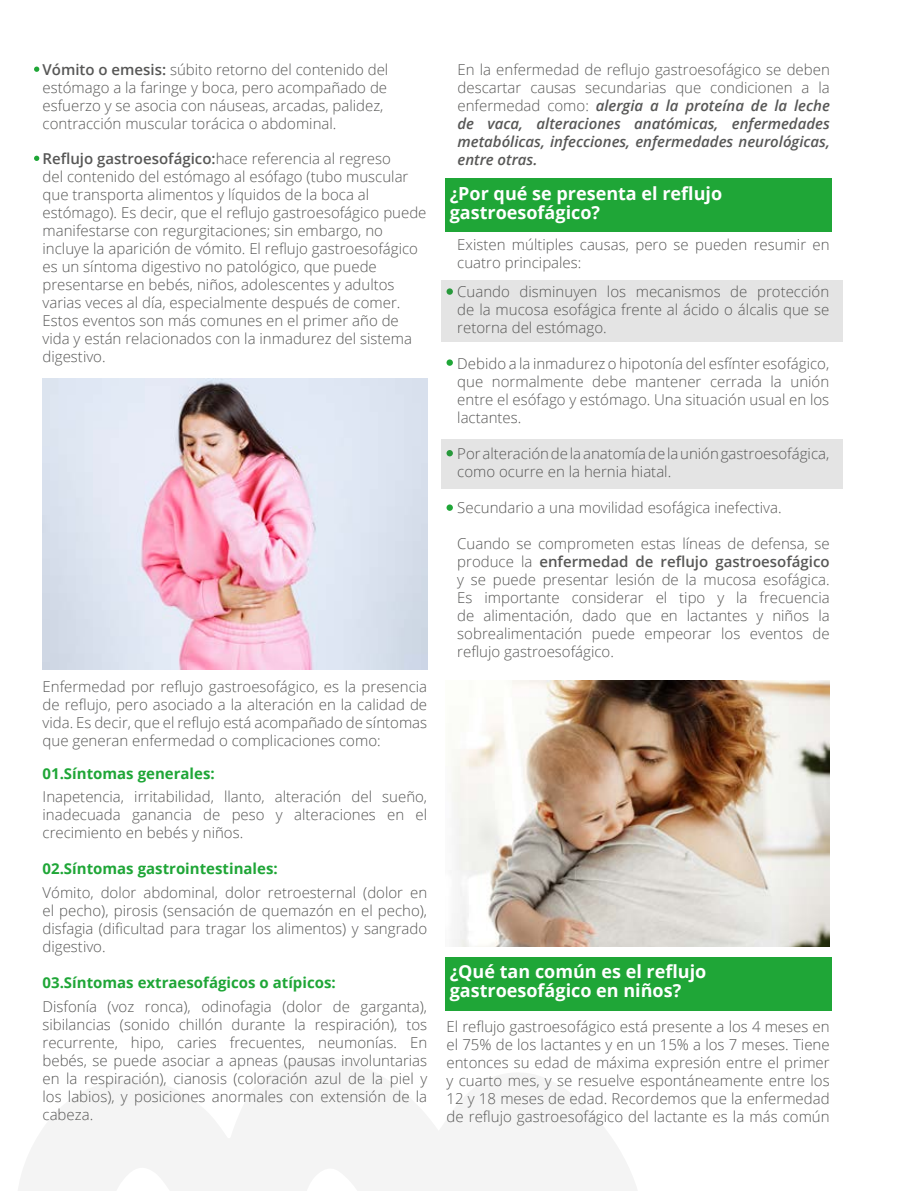
<style>
.page{position:relative;width:915px;height:1191px;background:#fff}
.page>*{position:absolute;margin:0;border:0;box-sizing:border-box;transform-origin:0 0}
.t1{font:700 18px/19.5px "Open Sans";color:#fff}
.t2{font:300 15px/18px "Open Sans";color:#575756;text-align:justify}
.t3{font:italic 600 15px/18px "Open Sans";color:#575756;text-align:justify}
.t4{font:700 15px "Open Sans";color:#1fa637}
.s1{font-weight:600}
.s2{font-weight:300;font-style:normal}
</style>
<div class="page">
<svg style="left:18px;top:1058px;width:619px;height:133px;fill:#f4f4f4"></svg>
<div style="left:445px;top:178px;width:386px;height:54px;background:#1fa637"></div>
<div style="left:445px;top:956px;width:386px;height:54px;background:#1fa637"></div>
<img style="left:43px;top:378px;width:384px;height:292px">
<img style="left:452px;top:680px;width:377px;height:266px">
<svg style="left:34px;top:67px;width:5px;height:5px"></svg>
<svg style="left:34px;top:156px;width:5px;height:5px"></svg>
<div style="left:446px;top:359px;width:7px;height:7px;background:#1fa637;border-radius:50%"></div>
<div style="left:446px;top:504px;width:7px;height:7px;background:#1fa637;border-radius:50%"></div>
<div style="left:441px;top:281px;width:401px;height:61px;background:#e4e4e4"></div>
<div style="left:441px;top:439px;width:401px;height:49px;background:#e4e4e4"></div>
<p class="t2" style="left:43px;top:60px;width:347px;text-align:left"><span class="s1">Vómito o emesis:</span> súbito retorno del contenido del estómago a la faringe y boca, pero acompañado de esfuerzo y se asocia con náuseas, arcadas, palidez, contracción muscular torácica o abdominal.</p>
<p class="t2" style="left:43px;top:149px;width:385px;text-align:left"><span class="s1">Reflujo gastroesofágico:</span>hace referencia al regreso<br>del contenido del estómago al esófago (tubo muscular que transporta alimentos y líquidos de la boca al estómago). Es decir, que el reflujo gastroesofágico puede manifestarse con regurgitaciones; sin embargo, no incluye la aparición de vómito. El reflujo gastroesofágico es un síntoma digestivo no patológico, que puede presentarse en bebés, niños, adolescentes y adultos varias veces al día, especialmente después de comer.<br>Estos eventos son más comunes en el primer año de vida y están relacionados con la inmadurez del sistema digestivo.</p>
<p class="t2" style="left:43px;top:677px;width:386px">Enfermedad por reflujo gastroesofágico, es la presencia de reflujo, pero asociado a la alteración en la calidad de vida. Es decir, que el reflujo está acompañado de síntomas que generan enfermedad o complicaciones como:</p>
<p class="t4" style="left:43px;top:763px;width:174px">01.Síntomas generales:</p>
<p class="t2" style="left:43px;top:787px;width:386px">Inapetencia, irritabilidad, llanto, alteración del sueño, inadecuada ganancia de peso y alteraciones en el crecimiento en bebés y niños.</p>
<p class="t4" style="left:43px;top:858px;width:237px">02.Síntomas gastrointestinales:</p>
<p class="t2" style="left:43px;top:883px;width:386px">Vómito, dolor abdominal, dolor retroesternal (dolor en el pecho), pirosis (sensación de quemazón en el pecho), disfagia (dificultad para tragar los alimentos) y sangrado digestivo.</p>
<p class="t4" style="left:43px;top:972px;width:294px">03.Síntomas extraesofágicos o atípicos:</p>
<p class="t2" style="left:43px;top:997px;width:386px">Disfonía (voz ronca), odinofagia (dolor de garganta), sibilancias (sonido chillón durante la respiración), tos recurrente, hipo, caries frecuentes, neumonías. En bebés, se puede asociar a apneas (pausas involuntarias en la respiración), cianosis (coloración azul de la piel y los labios), y posiciones anormales con extensión de la cabeza.</p>
<p class="t3" style="left:457px;top:61px;width:374px"><span class="s2">En la enfermedad de reflujo gastroesofágico se deben descartar causas secundarias que condicionen a la enfermedad como:</span> alergia a la proteína de la leche de vaca, alteraciones anatómicas, enfermedades metabólicas, infecciones, enfermedades neurológicas, entre otras.</p>
<p class="t1" style="left:449px;top:183px;width:274px">¿Por qué se presenta el reflujo gastroesofágico?</p>
<p class="t2" style="left:457px;top:235px;width:374px">Existen múltiples causas, pero se pueden resumir en cuatro principales:</p>
<p class="t2" style="left:457px;top:282px;width:373px">Cuando disminuyen los mecanismos de protección de la mucosa esofágica frente al ácido o álcalis que se retorna del estómago.</p>
<p class="t2" style="left:457px;top:354px;width:373px">Debido a la inmadurez o hipotonía del esfínter esofágico, que normalmente debe mantener cerrada la unión entre el esófago y estómago. Una situación usual en los lactantes.</p>
<p class="t2" style="left:457px;top:444px;width:373px">Por alteración de la anatomía de la unión gastroesofágica, como ocurre en la hernia hiatal.</p>
<p class="t2" style="left:457px;top:498px;width:326px">Secundario a una movilidad esofágica inefectiva.</p>
<p class="t2" style="left:457px;top:534px;width:374px">Cuando se comprometen estas líneas de defensa, se produce la <span class="s1">enfermedad de reflujo gastroesofágico </span>y se puede presentar lesión de la mucosa esofágica.<br>Es importante considerar el tipo y la frecuencia de alimentación, dado que en lactantes y niños la sobrealimentación puede empeorar los eventos de reflujo gastroesofágico.</p>
<p class="t1" style="left:449px;top:961px;width:258px">¿Qué tan común es el reflujo gastroesofágico en niños?</p>
<p class="t2" style="left:446px;top:1017px;width:384px">El reflujo gastroesofágico está presente a los 4 meses en el 75% de los lactantes y en un 15% a los 7 meses. Tiene entonces su edad de máxima expresión entre el primer y cuarto mes, y se resuelve espontáneamente entre los 12 y 18 meses de edad. Recordemos que la enfermedad de reflujo gastroesofágico del lactante es la más común</p>
</div>
